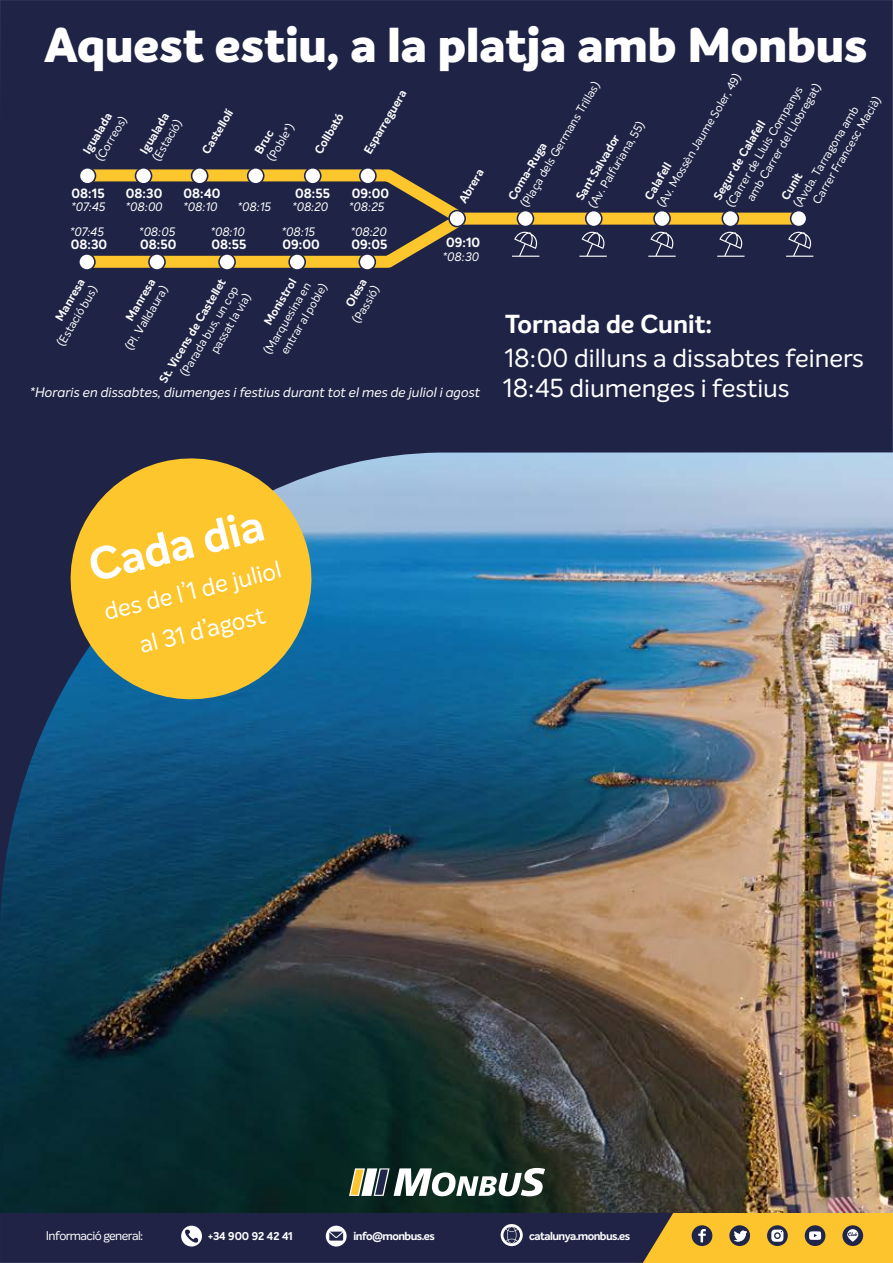
<style>
.page{position:relative;width:893px;height:1263px;background:#fff}
.page>*{position:absolute;margin:0;border:0;box-sizing:border-box;transform-origin:0 0}
.t1{font:800 48px "Intelo";color:#fff}
.t2{font:700 45px "Intelo";color:#fff}
.t3{font:25.5px "Intelo";color:#fff}
.t4{font:700 25.5px "Intelo";color:#fff}
.t5{font:24px/40.5px "Intelo";color:#fff;text-align:center}
.t6{font:italic 13.5px "Intelo Alt";color:#fff}
.t7{font:700 13.05px "Intelo";color:#fff}
.t8{font:12.3px "Intelo";letter-spacing:-.05em;color:#fff}
.t9{font:italic 12px/24.9px "Intelo Alt";color:#fff}
.t10{font:11.55px/14.4px "Intelo";color:#fff}
.t11{font:700 11.55px "Intelo";color:#fff}
.t12{font:700 11.4px "Intelo";letter-spacing:-.05em;color:#fff}
.t13{font:700 11.1px "Intelo";color:#fff}
</style>
<div class="page">
<img style="left:0;top:940px;width:893px;height:273px">
<div style="left:637px;top:1213px;width:256px;height:50px;background:#fdc42d"></div>
<div style="left:692px;top:1225px;width:20px;height:21px;background:#20254a;border-radius:50%"></div>
<svg style="left:698px;top:1229px;width:8px;height:13px"></svg>
<svg style="left:729px;top:1225px;width:21px;height:21px"></svg>
<svg style="left:734px;top:1231px;width:13px;height:10px"></svg>
<svg style="left:767px;top:1225px;width:21px;height:21px"></svg>
<svg style="left:771px;top:1229px;width:12px;height:13px"></svg>
<div style="left:805px;top:1225px;width:20px;height:21px;background:#20254a;border-radius:50%"></div>
<svg style="left:809px;top:1231px;width:12px;height:9px"></svg>
<div style="left:842px;top:1225px;width:21px;height:21px;background:#20254a;border-radius:50%"></div>
<svg style="left:847px;top:1229px;width:11px;height:13px"></svg>
<img style="left:0;top:0;width:893px;height:940px">
<svg style="left:349px;top:1168px;width:196px;height:28px"></svg>
<div style="left:462px;top:213px;width:337px;height:12px;background:#fdc62d"></div>
<svg style="left:74px;top:163px;width:404px;height:111px;background:#453f41"></svg>
<div style="left:359px;top:254px;width:16px;height:16px;background:#fff;border-radius:50%"></div>
<div style="left:358px;top:253px;width:18px;height:18px;border:2px solid #212549;border-radius:50%"></div>
<div style="left:289px;top:254px;width:16px;height:16px;background:#fff;border-radius:50%"></div>
<div style="left:288px;top:253px;width:18px;height:18px;border:2px solid #212549;border-radius:50%"></div>
<div style="left:219px;top:254px;width:16px;height:16px;background:#fff;border-radius:50%"></div>
<div style="left:218px;top:253px;width:18px;height:18px;border:2px solid #212549;border-radius:50%"></div>
<div style="left:149px;top:254px;width:16px;height:16px;background:#fff;border-radius:50%"></div>
<div style="left:148px;top:253px;width:18px;height:18px;border:2px solid #212549;border-radius:50%"></div>
<div style="left:79px;top:254px;width:16px;height:16px;background:#fff;border-radius:50%"></div>
<div style="left:78px;top:253px;width:18px;height:18px;border:2px solid #212549;border-radius:50%"></div>
<div style="left:449px;top:211px;width:16px;height:16px;background:#fff;border-radius:50%"></div>
<div style="left:448px;top:210px;width:18px;height:17px;border:2px solid #212549;border-radius:50%"></div>
<div style="left:517px;top:211px;width:16px;height:16px;background:#fff;border-radius:50%"></div>
<div style="left:517px;top:210px;width:17px;height:17px;border:2px solid #212549;border-radius:50%"></div>
<div style="left:791px;top:211px;width:16px;height:16px;background:#fff;border-radius:50%"></div>
<div style="left:790px;top:210px;width:17px;height:17px;border:2px solid #212549;border-radius:50%"></div>
<div style="left:722px;top:211px;width:16px;height:16px;background:#fff;border-radius:50%"></div>
<div style="left:721px;top:210px;width:18px;height:17px;border:2px solid #212549;border-radius:50%"></div>
<div style="left:654px;top:211px;width:16px;height:16px;background:#fff;border-radius:50%"></div>
<div style="left:653px;top:210px;width:18px;height:17px;border:2px solid #212549;border-radius:50%"></div>
<div style="left:586px;top:211px;width:16px;height:16px;background:#fff;border-radius:50%"></div>
<div style="left:585px;top:210px;width:18px;height:17px;border:2px solid #212549;border-radius:50%"></div>
<div style="left:360px;top:168px;width:16px;height:16px;background:#fff;border-radius:50%"></div>
<div style="left:359px;top:167px;width:18px;height:18px;border:2px solid #212549;border-radius:50%"></div>
<div style="left:305px;top:168px;width:16px;height:16px;background:#fff;border-radius:50%"></div>
<div style="left:304px;top:167px;width:18px;height:18px;border:2px solid #212549;border-radius:50%"></div>
<div style="left:248px;top:168px;width:16px;height:16px;background:#fff;border-radius:50%"></div>
<div style="left:247px;top:167px;width:18px;height:18px;border:2px solid #212549;border-radius:50%"></div>
<div style="left:192px;top:168px;width:16px;height:16px;background:#fff;border-radius:50%"></div>
<div style="left:191px;top:167px;width:17px;height:18px;border:2px solid #212549;border-radius:50%"></div>
<div style="left:136px;top:168px;width:16px;height:16px;background:#fff;border-radius:50%"></div>
<div style="left:135px;top:167px;width:17px;height:18px;border:2px solid #212549;border-radius:50%"></div>
<div style="left:79px;top:168px;width:16px;height:16px;background:#fff;border-radius:50%"></div>
<div style="left:79px;top:167px;width:17px;height:18px;border:2px solid #212549;border-radius:50%"></div>
<svg style="left:58px;top:446px;width:266px;height:266px;background:#ae9b48"></svg>
<svg style="left:512px;top:232px;width:27px;height:25px"></svg>
<svg style="left:579px;top:232px;width:28px;height:25px"></svg>
<svg style="left:648px;top:232px;width:28px;height:25px"></svg>
<svg style="left:717px;top:232px;width:27px;height:25px"></svg>
<svg style="left:786px;top:232px;width:27px;height:25px"></svg>
<svg style="left:0;top:1213px;width:673px;height:50px;background:#2a2b49"></svg>
<h1 class="t1" style="left:44px;top:14px;width:825px">Aquest estiu, a la platja amb Monbus</h1>
<p class="t10" style="left:654px;top:202px;width:155px;rotate:-59deg">(Av. Mossèn Jaume Soler, 49)</p>
<p class="t10" style="left:517px;top:202px;width:145px;rotate:-59deg">(Plaça dels Germans Trillas)</p>
<p class="t10" style="left:731px;top:189px;width:136px;text-indent:-15px;rotate:-59deg">(Carrer de Lluis Companys amb Carrer del Llobregat)</p>
<p class="t11" style="left:361px;top:149px;width:73px;rotate:-59deg">Esparreguera</p>
<p class="t10" style="left:797px;top:191px;width:124px;text-indent:-13px;rotate:-59deg">(Avda. Tarragona amb<br>Carrer Francesc Macià)</p>
<p class="t10" style="left:149px;top:156px;width:48px;rotate:-59deg">(Estació)</p>
<p class="t11" style="left:199px;top:149px;width:51px;rotate:-59deg">Castellolí</p>
<p class="t10" style="left:264px;top:156px;width:43px;rotate:-59deg">(Poble*)</p>
<p class="t11" style="left:311px;top:149px;width:47px;rotate:-59deg">Collbató</p>
<p class="t10" style="left:92px;top:156px;width:51px;rotate:-59deg">(Correos)</p>
<p class="t11" style="left:137px;top:149px;width:47px;rotate:-59deg">Igualada</p>
<p class="t11" style="left:80px;top:149px;width:47px;rotate:-59deg">Igualada</p>
<p class="t10" style="left:585px;top:203px;width:100px;rotate:-59deg">(Av. Palfuriana, 55)</p>
<p class="t11" style="left:710px;top:195px;width:91px;rotate:-59deg">Segur de Calafell</p>
<p class="t11" style="left:251px;top:149px;width:27px;rotate:-59deg">Bruc</p>
<p class="t11" style="left:573px;top:195px;width:76px;rotate:-59deg">Sant Salvador</p>
<p class="t11" style="left:505px;top:195px;width:66px;rotate:-59deg">Coma-Ruga</p>
<p class="t11" style="left:641px;top:195px;width:42px;rotate:-59deg">Calafell</p>
<p class="t11" style="left:456px;top:198px;width:39px;rotate:-59deg">Abrera</p>
<p class="t11" style="left:778px;top:195px;width:31px;rotate:-59deg">Cunit</p>
<p class="t7" style="left:72px;top:185px;width:35px">08:15</p>
<p class="t7" style="left:126px;top:185px;width:38px">08:30</p>
<p class="t7" style="left:184px;top:185px;width:38px">08:40</p>
<p class="t7" style="left:295px;top:185px;width:36px">08:55</p>
<p class="t7" style="left:352px;top:185px;width:39px">09:00</p>
<p class="t9" style="left:126px;top:195px;width:39px">*08:00</p>
<p class="t9" style="left:184px;top:195px;width:36px">*08:10</p>
<p class="t9" style="left:238px;top:195px;width:35px">*08:15</p>
<p class="t9" style="left:293px;top:195px;width:38px">*08:20</p>
<p class="t9" style="left:350px;top:195px;width:37px">*08:25</p>
<p class="t9" style="left:71px;top:195px;width:37px">*07:45 *07:45</p>
<p class="t9" style="left:140px;top:219px;width:38px">*08:05</p>
<p class="t9" style="left:211px;top:219px;width:36px">*08:10</p>
<p class="t9" style="left:283px;top:219px;width:35px">*08:15</p>
<p class="t9" style="left:351px;top:219px;width:38px">*08:20</p>
<p class="t7" style="left:446px;top:235px;width:36px">09:10</p>
<p class="t7" style="left:71px;top:236px;width:38px">08:30</p>
<p class="t7" style="left:140px;top:236px;width:38px">08:50</p>
<p class="t7" style="left:211px;top:236px;width:36px">08:55</p>
<p class="t7" style="left:283px;top:236px;width:39px">09:00</p>
<p class="t7" style="left:352px;top:236px;width:37px">09:05</p>
<p class="t11" style="left:156px;top:378px;width:120px;rotate:-59deg">St. Vicens de Castellet</p>
<p class="t10" style="left:177px;top:371px;width:104px;text-align:right;rotate:-59deg">(Parada bus, un cop passat la via)</p>
<p class="t11" style="left:261px;top:320px;width:53px;rotate:-59deg">Monistrol</p>
<p class="t10" style="left:265px;top:342px;width:81px;text-indent:-9px;rotate:-59deg">(Marquesina en entrar al poble)</p>
<p class="t11" style="left:342px;top:302px;width:32px;rotate:-59deg">Olesa</p>
<p class="t10" style="left:54px;top:341px;width:69px;rotate:-59deg">(Estació bus)</p>
<p class="t11" style="left:122px;top:316px;width:48px;rotate:-59deg">Manresa</p>
<p class="t11" style="left:52px;top:316px;width:48px;rotate:-59deg">Manresa</p>
<p class="t10" style="left:349px;top:318px;width:43px;rotate:-59deg">(Passió)</p>
<p class="t10" style="left:122px;top:345px;width:74px;rotate:-59deg">(Pl. Valldaura)</p>
<p class="t9" style="left:443px;top:245px;width:38px">*08:30</p>
<p class="t6" style="left:31px;top:384px;width:452px">*Horaris en dissabtes, diumenges i festius durant tot el mes de juliol i agost</p>
<h3 class="t4" style="left:505px;top:308px;width:209px">Tornada de Cunit:</h3>
<h3 class="t3" style="left:505px;top:342px;width:361px">18:00 dilluns a dissabtes feiners</h3>
<h3 class="t3" style="left:503px;top:373px;width:288px">18:45 diumenges i festius</h3>
<h2 class="t2" style="left:83px;top:539px;width:180px;rotate:-14deg">Cada dia</h2>
<h3 class="t5" style="left:100px;top:593px;width:183px;rotate:-14deg">des de l’1 de juliol al 31 d’agost</h3>
<p class="t8" style="left:46px;top:1228px;width:99px">Informació general:</p>
<p class="t12" style="left:353px;top:1229px;width:83px">info@monbus.es</p>
<p class="t13" style="left:208px;top:1229px;width:86px">+34 900 92 42 41</p>
<p class="t12" style="left:529px;top:1228px;width:103px">catalunya.monbus.es</p>
</div>
